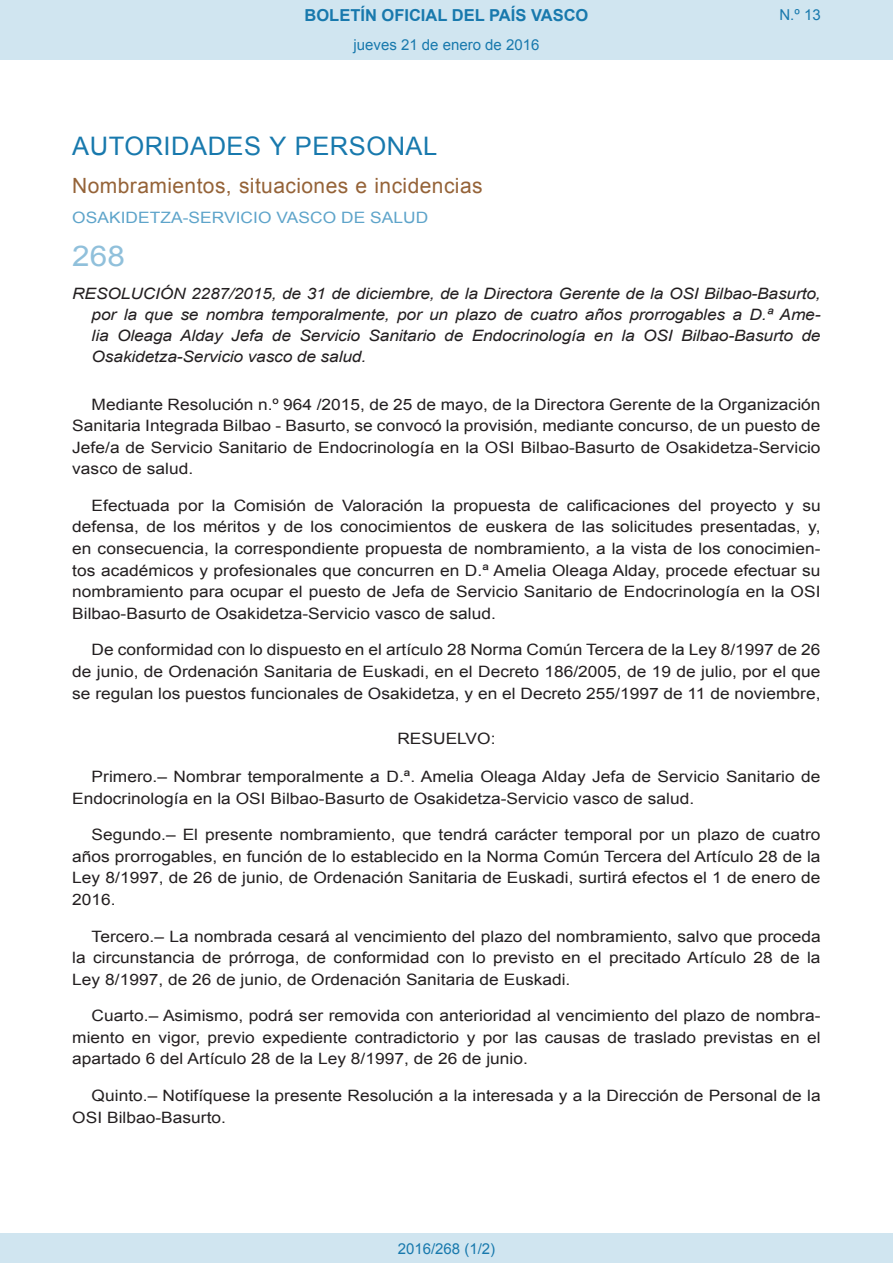
<style>
.page{position:relative;width:893px;height:1263px;background:#fff}
.page>*{position:absolute;margin:0;border:0;box-sizing:border-box;transform-origin:0 0}
.BOPVOrden{font:28.5px "Arial";color:#90c0db;scale:1.11 1}
.BOPVSeccion{font:25.5px "Arial";letter-spacing:.02em;color:#1879ad}
.BOPVSubseccion{font:21px "Arial";letter-spacing:.02em;color:#956338}
.t1{font:700 16.5px "Arial";color:#1879ad}
.BOPVDetalle{font:15.6px/21.6px "Arial";color:#231f20;text-align:justify;scale:1.11 1}
.BOPVTitulo{font:italic 15.6px/21px "Arial";letter-spacing:-.01em;color:#231f20;text-align:justify;scale:1.11 1}
.BOPVOrganismo{font:15.6px "Arial";letter-spacing:.005em;color:#5ea4ca;scale:1.11 1}
.BOPVClave{font:15.6px "Arial";color:#231f20;scale:1.11 1}
.Paginacion_Centro{font:15px "Arial";color:#1879ad}
</style>
<div class="page">
<div style="left:0;top:0;width:893px;height:60px;background:#d0e5f0"></div>
<div style="left:0;top:1233px;width:893px;height:30px;background:#d0e5f0"></div>
<p class="t1" style="left:305px;top:4px;width:285px">BOLETÍN OFICIAL DEL PAÍS VASCO</p>
<p class="Paginacion_Centro" style="left:353px;top:35px;width:187px">jueves 21 de enero de 2016</p>
<p class="Paginacion_Centro" style="left:779px;top:5px;width:43px">N.º 13</p>
<p class="BOPVSeccion" style="left:72px;top:129px;width:367px">AUTORIDADES Y PERSONAL</p>
<p class="BOPVSubseccion" style="left:72px;top:171px;width:412px">Nombramientos, situaciones e incidencias</p>
<p class="BOPVOrganismo" style="left:72px;top:207px;width:322px">OSAKIDETZA-SERVICIO VASCO DE SALUD</p>
<p class="BOPVOrden" style="left:72px;top:237px;width:49px">268</p>
<p class="BOPVTitulo" style="left:92px;top:284px;width:658px;text-indent:-19px">RESOLUCIÓN 2287/2015, de 31 de diciembre, de la Directora Gerente de la OSI Bilbao-Basurto, por la que se nombra temporalmente, por un plazo de cuatro años prorrogables a D.ª Ame&shy;lia Oleaga Alday Jefa de Servicio Sanitario de Endocrinología en la OSI Bilbao-Basurto de Osakidetza-Servicio vasco de salud.</p>
<p class="BOPVDetalle" style="left:72px;top:393px;width:676px;text-indent:19px">Mediante Resolución n.º 964 /2015, de 25 de mayo, de la Directora Gerente de la Organización Sanitaria Integrada Bilbao - Basurto, se convocó la provisión, mediante concurso, de un puesto de Jefe/a de Servicio Sanitario de Endocrinología en la OSI Bilbao-Basurto de Osakidetza-Servicio vasco de salud.</p>
<p class="BOPVDetalle" style="left:72px;top:495px;width:676px;text-indent:19px">Efectuada por la Comisión de Valoración la propuesta de calificaciones del proyecto y su defensa, de los méritos y de los conocimientos de euskera de las solicitudes presentadas, y, en consecuencia, la correspondiente propuesta de nombramiento, a la vista de los conocimien&shy;tos académicos y profesionales que concurren en D.ª Amelia Oleaga Alday, procede efectuar su nombramiento para ocupar el puesto de Jefa de Servicio Sanitario de Endocrinología en la OSI Bilbao-Basurto de Osakidetza-Servicio vasco de salud.</p>
<p class="BOPVDetalle" style="left:72px;top:639px;width:676px;text-indent:19px">De conformidad con lo dispuesto en el artículo 28 Norma Común Tercera de la Ley 8/1997 de 26 de junio, de Ordenación Sanitaria de Euskadi, en el Decreto 186/2005, de 19 de julio, por el que se regulan los puestos funcionales de Osakidetza, y en el Decreto 255/1997 de 11 de noviembre,</p>
<p class="BOPVClave" style="left:397px;top:728px;width:90px">RESUELVO:</p>
<p class="BOPVDetalle" style="left:72px;top:766px;width:676px;text-indent:19px">Primero.– Nombrar temporalmente a D.ª. Amelia Oleaga Alday Jefa de Servicio Sanitario de<br>Endocrinología en la OSI Bilbao-Basurto de Osakidetza-Servicio vasco de salud.</p>
<p class="BOPVDetalle" style="left:72px;top:824px;width:676px;text-indent:19px">Segundo.– El presente nombramiento, que tendrá carácter temporal por un plazo de cuatro años prorrogables, en función de lo establecido en la Norma Común Tercera del Artículo 28 de la Ley 8/1997, de 26 de junio, de Ordenación Sanitaria de Euskadi, surtirá efectos el 1 de enero de 2016.</p>
<p class="BOPVDetalle" style="left:72px;top:925px;width:676px;text-indent:19px">Tercero.– La nombrada cesará al vencimiento del plazo del nombramiento, salvo que proceda la circunstancia de prórroga, de conformidad con lo previsto en el precitado Artículo 28 de la Ley 8/1997, de 26 de junio, de Ordenación Sanitaria de Euskadi.</p>
<p class="BOPVDetalle" style="left:72px;top:1005px;width:676px;text-indent:19px">Cuarto.– Asimismo, podrá ser removida con anterioridad al vencimiento del plazo de nombra&shy;miento en vigor, previo expediente contradictorio y por las causas de traslado previstas en el apartado 6 del Artículo 28 de la Ley 8/1997, de 26 de junio.</p>
<p class="BOPVDetalle" style="left:72px;top:1085px;width:676px;text-indent:19px">Quinto.– Notifíquese la presente Resolución a la interesada y a la Dirección de Personal de la<br>OSI Bilbao-Basurto.</p>
<p class="Paginacion_Centro" style="left:398px;top:1238px;width:99px">2016/268 (1/2)</p>
</div>
